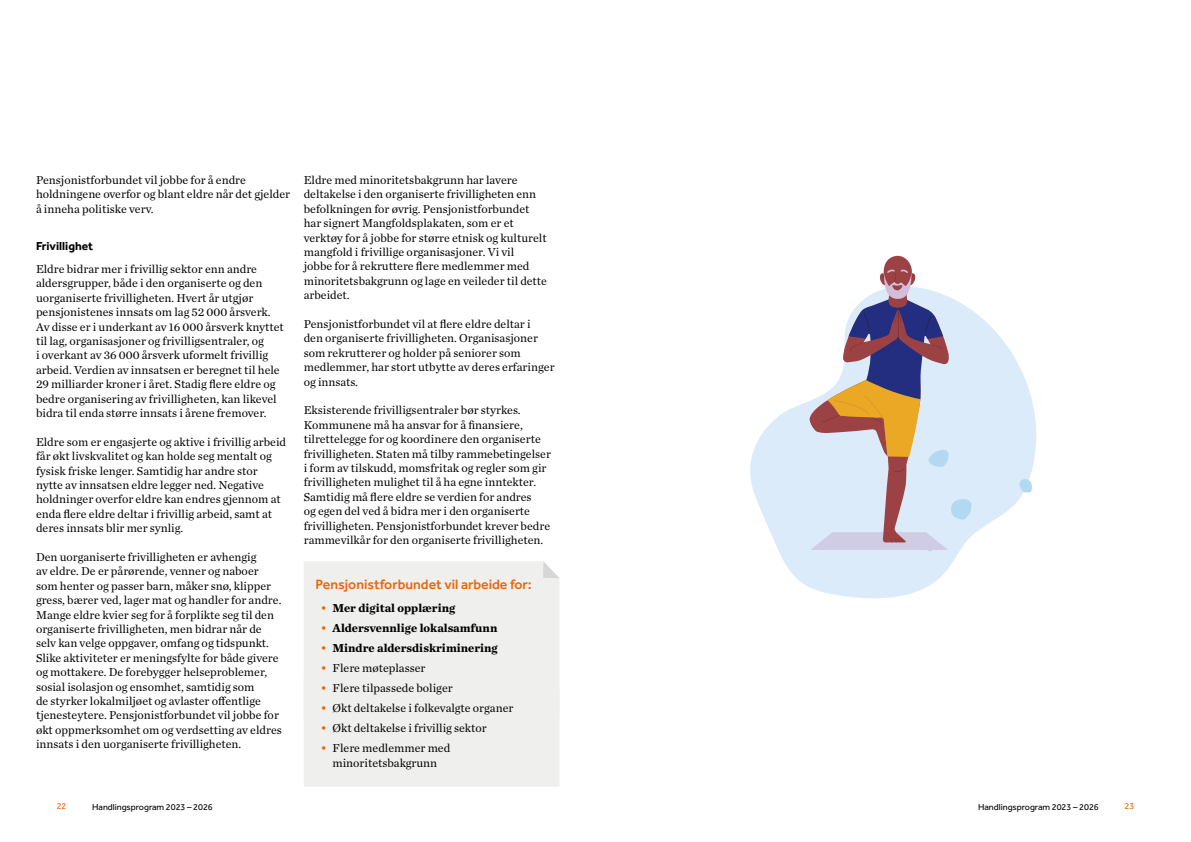
<style>
.page{position:relative;width:1191px;height:842px;background:#fff}
.page>*{position:absolute;margin:0;border:0;box-sizing:border-box;transform-origin:0 0}
.t1{font:500 14px "Effra Std";color:#ec6608}
.t2{font:12px/14.4px "Chronicle Text G1";color:#000}
.t3{font:700 12px "Chronicle Text G1";color:#000}
.t4{font:700 12px "Effra Std";color:#000}
.t5{font:9px "Effra Std";color:#000}
.t6{font:9px "Effra Std";color:#ec6608}
.s1{font-family:"Effra Std";color:#ec6608}
.s2{font-family:"Effra Std";font-weight:700;color:#ec6608}
</style>
<div class="page">
<div style="left:304px;top:561px;width:255px;height:226px;background:#efefed"></div>
<svg style="left:750px;top:310px;width:287px;height:289px;fill:#dbebfa"></svg>
<svg style="left:1019px;top:478px;width:12px;height:15px"></svg>
<svg style="left:809px;top:256px;width:162px;height:297px"></svg>
<p class="t2" style="left:36px;top:172px;width:256px">Pensjonistforbundet vil jobbe for å endre holdningene overfor og blant eldre når det gjelder å inneha politiske verv.</p>
<p class="t4" style="left:36px;top:239px;width:59px">Frivillighet</p>
<p class="t2" style="left:36px;top:261px;width:249px">Eldre bidrar mer i frivillig sektor enn andre aldersgrupper, både i den organiserte og den uorganiserte frivilligheten. Hvert år utgjør pensjonistenes innsats om lag 52 000 årsverk.<br>Av disse er i underkant av 16 000 årsverk knyttet til lag, organisasjoner og frivilligsentraler, og<br>i overkant av 36 000 årsverk uformelt frivillig arbeid. Verdien av innsatsen er beregnet til hele 29 milliarder kroner i året. Stadig flere eldre og bedre organisering av frivilligheten, kan likevel bidra til enda større innsats i årene fremover.</p>
<p class="t2" style="left:36px;top:434px;width:252px">Eldre som er engasjerte og aktive i frivillig arbeid får økt livskvalitet og kan holde seg mentalt og fysisk friske lenger. Samtidig har andre stor nytte av innsatsen eldre legger ned. Negative holdninger overfor eldre kan endres gjennom at enda flere eldre deltar i frivillig arbeid, samt at deres innsats blir mer synlig.</p>
<p class="t2" style="left:36px;top:549px;width:247px">Den uorganiserte frivilligheten er avhengig<br>av eldre. De er pårørende, venner og naboer som henter og passer barn, måker snø, klipper gress, bærer ved, lager mat og handler for andre.<br>Mange eldre kvier seg for å forplikte seg til den organiserte frivilligheten, men bidrar når de selv kan velge oppgaver, omfang og tidspunkt.<br>Slike aktiviteter er meningsfylte for både givere og mottakere. De forebygger helseproblemer, sosial isolasjon og ensomhet, samtidig som<br>de styrker lokalmiljøet og avlaster offentlige tjenesteytere. Pensjonistforbundet vil jobbe for økt oppmerksomhet om og verdsetting av eldres innsats i den uorganiserte frivilligheten.</p>
<p class="t2" style="left:304px;top:172px;width:245px">Eldre med minoritetsbakgrunn har lavere deltakelse i den organiserte frivilligheten enn befolkningen for øvrig. Pensjonistforbundet har signert Mangfoldsplakaten, som er et verktøy for å jobbe for større etnisk og kulturelt mangfold i frivillige organisasjoner. Vi vil<br>jobbe for å rekruttere flere medlemmer med minoritetsbakgrunn og lage en veileder til dette arbeidet.</p>
<p class="t2" style="left:304px;top:316px;width:252px">Pensjonistforbundet vil at flere eldre deltar i<br>den organiserte frivilligheten. Organisasjoner som rekrutterer og holder på seniorer som medlemmer, har stort utbytte av deres erfaringer og innsats.</p>
<p class="t2" style="left:304px;top:402px;width:249px">Eksisterende frivilligsentraler bør styrkes.<br>Kommunene må ha ansvar for å finansiere, tilrettelegge for og koordinere den organiserte frivilligheten. Staten må tilby rammebetingelser i form av tilskudd, momsfritak og regler som gir frivilligheten mulighet til å ha egne inntekter.<br>Samtidig må flere eldre se verdien for andres<br>og egen del ved å bidra mer i den organiserte frivilligheten. Pensjonistforbundet krever bedre rammevilkår for den organiserte frivilligheten.</p>
<p class="t1" style="left:315px;top:576px;width:218px">Pensjonistforbundet vil arbeide for:</p>
<p class="t3" style="left:321px;top:598px;width:135px"><span class="s1">•</span> Mer digital opplæring</p>
<p class="t3" style="left:321px;top:618px;width:178px"><span class="s1">•</span> Aldersvennlige lokalsamfunn</p>
<p class="t3" style="left:321px;top:638px;width:178px"><span class="s1">•</span> Mindre aldersdiskriminering</p>
<p class="t2" style="left:321px;top:660px;width:106px"><span class="s2">•</span> Flere møteplasser</p>
<p class="t2" style="left:321px;top:680px;width:133px"><span class="s2">•</span> Flere tilpassede boliger</p>
<p class="t2" style="left:321px;top:700px;width:194px"><span class="s2">•</span> Økt deltakelse i folkevalgte organer</p>
<p class="t2" style="left:321px;top:720px;width:167px"><span class="s2">•</span> Økt deltakelse i frivillig sektor</p>
<p class="t2" style="left:321px;top:741px;width:131px;text-align:center"><span class="s2">•</span> Flere medlemmer med minoritetsbakgrunn</p>
<p class="t6" style="left:57px;top:801px;width:11px">22</p>
<p class="t5" style="left:92px;top:801px;width:122px">Handlingsprogram 2023 – 2026</p>
<p class="t5" style="left:978px;top:801px;width:122px">Handlingsprogram 2023 – 2026</p>
<p class="t6" style="left:1124px;top:801px;width:11px">23</p>
</div>
